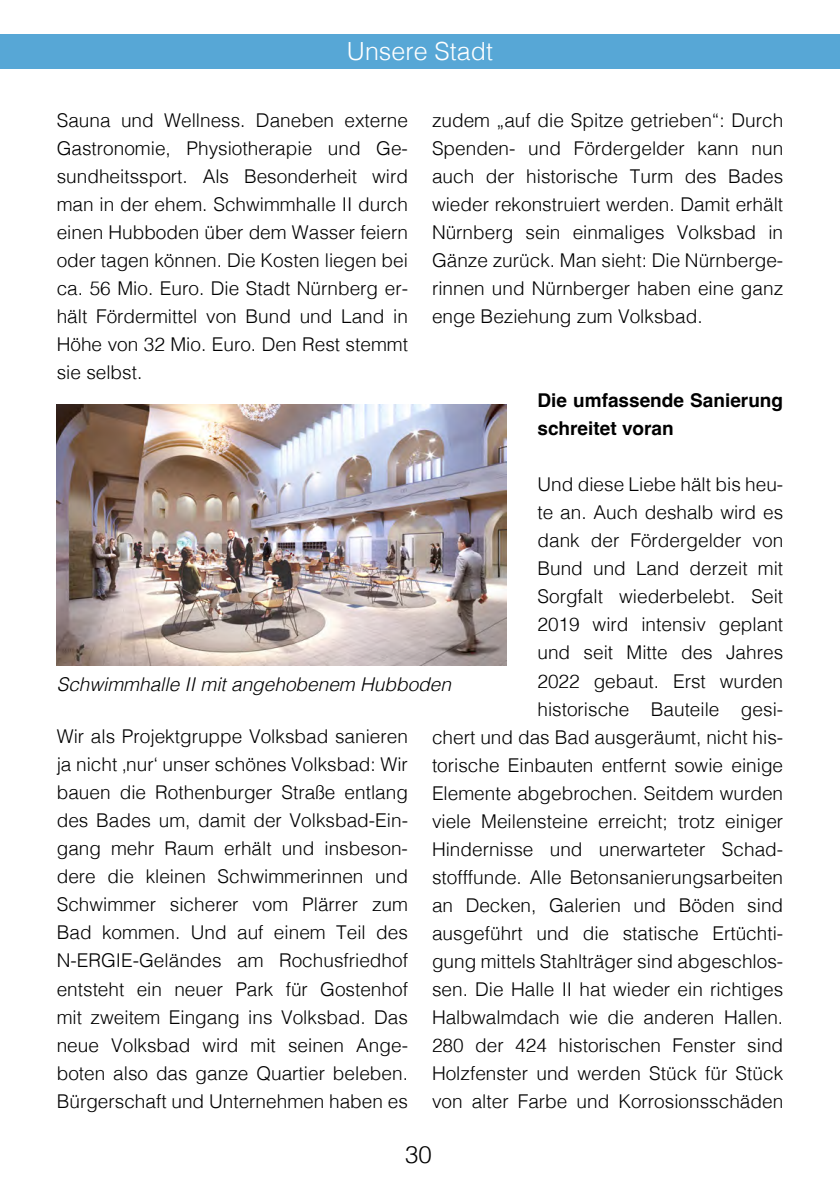
<style>
.page{position:relative;width:840px;height:1191px;background:#fff}
.page>*{position:absolute;margin:0;border:0;box-sizing:border-box;transform-origin:0 0}
.t1{font:300 25px "Helvetica";color:#fff}
.t2{font:300 24px "Helvetica";color:#000}
.t3{font:300 19px/28px "Helvetica";color:#000;text-align:justify}
.t4{font:700 19px/28px "Helvetica";color:#000}
.t5{font:italic 300 19px "Helvetica";color:#000}
</style>
<div class="page">
<div style="left:0;top:34px;width:839px;height:34px;background:#57a7d6"></div>
<img style="left:57px;top:404px;width:449px;height:262px">
<h1 class="t1" style="left:347px;top:30px;width:147px">Unsere Stadt</h1>
<p class="t3" style="left:57px;top:105px;width:352px">Sauna und Wellness. Daneben externe Gastronomie, Physiotherapie und Ge&shy;sundheitssport. Als Besonderheit wird man in der ehem. Schwimmhalle II durch einen Hubboden über dem Wasser feiern oder tagen können. Die Kosten liegen bei ca. 56 Mio. Euro. Die Stadt Nürnberg er&shy;hält Fördermittel von Bund und Land in Höhe von 32 Mio. Euro. Den Rest stemmt sie selbst.</p>
<p class="t3" style="left:432px;top:105px;width:352px">zudem „auf die Spitze getrieben“: Durch Spenden- und Fördergelder kann nun auch der historische Turm des Bades wieder rekonstruiert werden. Damit erhält Nürnberg sein einmaliges Volksbad in Gänze zurück. Man sieht: Die Nürnberge&shy;rinnen und Nürnberger haben eine ganz enge Beziehung zum Volksbad.</p>
<p class="t4" style="left:537px;top:389px;width:247px">Die umfassende Sanierung schreitet voran</p>
<p class="t3" style="left:432px;top:469px;width:352px;text-align:right">Und diese Liebe hält bis heu-<br>te an. Auch deshalb wird es<br>dank der Fördergelder von<br>Bund und Land derzeit mit<br>Sorgfalt wiederbelebt. Seit<br>2019 wird intensiv geplant<br>und seit Mitte des Jahres<br>2022 gebaut. Erst wurden<br>historische Bauteile gesi-<br>chert und das Bad ausgeräumt, nicht his&shy;torische Einbauten entfernt sowie einige Elemente abgebrochen. Seitdem wurden viele Meilensteine erreicht; trotz einiger Hindernisse und unerwarteter Schad&shy;stofffunde. Alle Betonsanierungsarbeiten an Decken, Galerien und Böden sind ausgeführt und die statische Ertüchti&shy;gung mittels Stahlträger sind abgeschlos&shy;sen. Die Halle II hat wieder ein richtiges Halbwalmdach wie die anderen Hallen.<br>280 der 424 historischen Fenster sind Holzfenster und werden Stück für Stück von alter Farbe und Korrosionsschäden</p>
<p class="t5" style="left:57px;top:668px;width:395px">Schwimmhalle II mit angehobenem Hubboden</p>
<p class="t3" style="left:57px;top:721px;width:352px">Wir als Projektgruppe Volksbad sanieren ja nicht ‚nur‘ unser schönes Volksbad: Wir bauen die Rothenburger Straße entlang des Bades um, damit der Volksbad-Ein&shy;gang mehr Raum erhält und insbeson&shy;dere die kleinen Schwimmerinnen und Schwimmer sicherer vom Plärrer zum Bad kommen. Und auf einem Teil des N-ERGIE-Geländes am Rochusfriedhof entsteht ein neuer Park für Gostenhof mit zweitem Eingang ins Volksbad. Das neue Volksbad wird mit seinen Ange&shy;boten also das ganze Quartier beleben.<br>Bürgerschaft und Unternehmen haben es</p>
<p class="t2" style="left:405px;top:1134px;width:28px">30</p>
</div>
